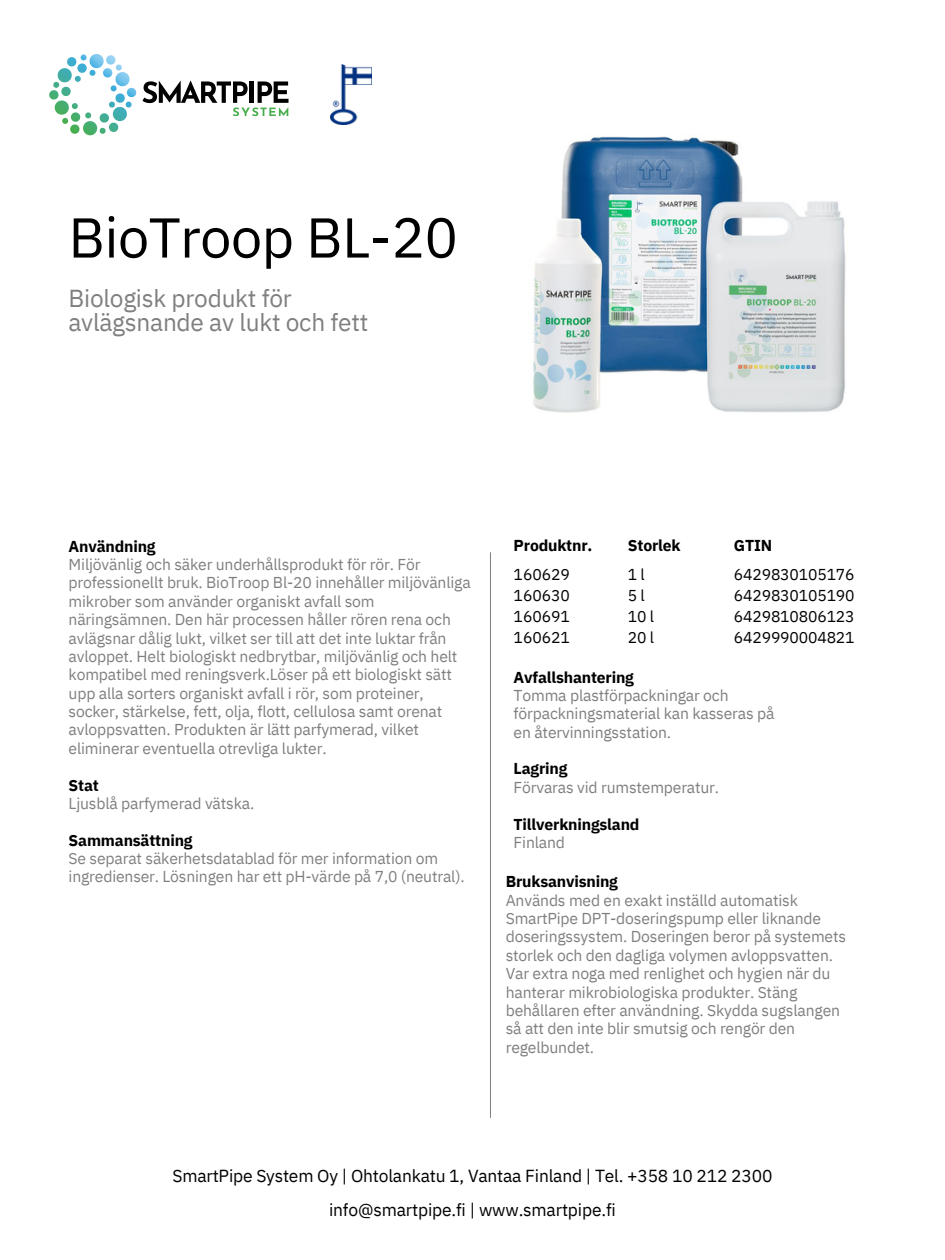
<style>
.page{position:relative;width:945px;height:1260px;background:#fff}
.page>*{position:absolute;margin:0;border:0;box-sizing:border-box;transform-origin:0 0}
.t1{font:56px "IBM Plex Sans";letter-spacing:-.01em;color:#000}
.t2{font:24.5px/23.6px "IBM Plex Sans";letter-spacing:-.01em;color:#7f7f7f}
.t3{font:17.5px "IBM Plex Sans";letter-spacing:-.01em;color:#000}
.t4{font:15.75px/18.4px "IBM Plex Sans";letter-spacing:-.01em;color:#7f7f7f}
.t5{font:700 15.75px "IBM Plex Sans";letter-spacing:-.01em;color:#000}
.t6{font:15.75px "IBM Plex Sans";letter-spacing:-.01em;color:#808080}
.t7{font:15.75px "IBM Plex Sans";letter-spacing:-.01em;color:#000}
</style>
<div class="page">
<hr style="left:490px;top:552px;width:1px;height:566px;background:#7f7f7f">
<img style="left:330px;top:64px;width:41px;height:61px">
<svg style="left:49px;top:54px;width:87px;height:81px"></svg>
<svg style="left:142px;top:81px;width:147px;height:35px"></svg>
<img style="left:533px;top:136px;width:313px;height:277px">
<p class="t1" style="left:68px;top:200px;width:391px">BioTroop BL-20</p>
<p class="t2" style="left:68px;top:286px;width:301px">Biologisk produkt för avlägsnande av lukt och fett</p>
<p class="t5" style="left:69px;top:536px;width:88px">Användning</p>
<h1 class="t4" style="left:69px;top:555px;width:353px">Miljövänlig och säker underhållsprodukt för rör. För</h1>
<h2 class="t4" style="left:69px;top:573px;width:404px">professionellt bruk. BioTroop Bl-20 innehåller miljövänliga</h2>
<p class="t4" style="left:69px;top:592px;width:390px">mikrober som använder organiskt avfall som näringsämnen. Den här processen håller rören rena och avlägsnar dålig lukt, vilket ser till att det inte luktar från avloppet. Helt biologiskt nedbrytbar, miljövänlig och helt kompatibel med reningsverk.Löser på ett biologiskt sätt upp alla sorters organiskt avfall i rör, som proteiner, socker, stärkelse, fett, olja, flott, cellulosa samt orenat avloppsvatten. Produkten är lätt parfymerad, vilket eliminerar eventuella otrevliga lukter.</p>
<p class="t5" style="left:69px;top:774px;width:32px">Stat</p>
<p class="t4" style="left:69px;top:794px;width:187px">Ljusblå parfymerad vätska.</p>
<p class="t5" style="left:69px;top:830px;width:125px">Sammansättning</p>
<p class="t6" style="left:69px;top:848px;width:371px">Se separat säkerhetsdatablad för mer information om</p>
<p class="t6" style="left:69px;top:866px;width:398px">ingredienser. Lösningen har ett pH-värde på 7,0 (neutral).</p>
<p class="t5" style="left:514px;top:534px;width:80px">Produktnr.</p>
<p class="t5" style="left:628px;top:535px;width:54px">Storlek</p>
<p class="t5" style="left:734px;top:535px;width:40px">GTIN</p>
<p class="t7" style="left:514px;top:564px;width:58px">160629</p>
<p class="t7" style="left:514px;top:585px;width:58px">160630</p>
<p class="t7" style="left:514px;top:606px;width:58px">160691</p>
<p class="t7" style="left:514px;top:627px;width:58px">160621</p>
<p class="t7" style="left:628px;top:564px;width:19px">1l</p>
<p class="t7" style="left:628px;top:585px;width:19px">5l</p>
<p class="t7" style="left:628px;top:606px;width:28px">10 l</p>
<p class="t7" style="left:628px;top:627px;width:28px">20 l</p>
<p class="t7" style="left:734px;top:564px;width:122px">6429830105176</p>
<p class="t7" style="left:734px;top:585px;width:122px">6429830105190</p>
<p class="t7" style="left:734px;top:606px;width:122px">6429810806123</p>
<p class="t7" style="left:734px;top:627px;width:122px">6429990004821</p>
<p class="t5" style="left:514px;top:666px;width:122px">Avfallshantering</p>
<p class="t4" style="left:514px;top:686px;width:217px">Tomma plastförpackningar och</p>
<p class="t4" style="left:514px;top:704px;width:262px">förpackningsmaterial kan kasseras på en återvinningsstation.</p>
<p class="t5" style="left:514px;top:758px;width:55px">Lagring</p>
<h4 class="t4" style="left:514px;top:778px;width:207px">Förvaras vid rumstemperatur.</h4>
<h4 class="t5" style="left:514px;top:813px;width:127px">Tillverkningsland</h4>
<h3 class="t4" style="left:514px;top:833px;width:53px">Finland</h3>
<p class="t5" style="left:506px;top:871px;width:114px">Bruksanvisning</p>
<p class="t4" style="left:506px;top:891px;width:342px">Används med en exakt inställd automatisk SmartPipe DPT-doseringspump eller liknande doseringssystem. Doseringen beror på systemets storlek och den dagliga volymen avloppsvatten.<br>Var extra noga med renlighet och hygien när du hanterar mikrobiologiska produkter. Stäng behållaren efter användning. Skydda sugslangen så att den inte blir smutsig och rengör den regelbundet.</p>
<p class="t3" style="left:173px;top:1164px;width:601px">SmartPipe System Oy | Ohtolankatu 1, Vantaa Finland | Tel. +358 10 212 2300</p>
<p class="t3" style="left:329px;top:1198px;width:288px">info@smartpipe.fi | www.smartpipe.fi</p>
</div>
